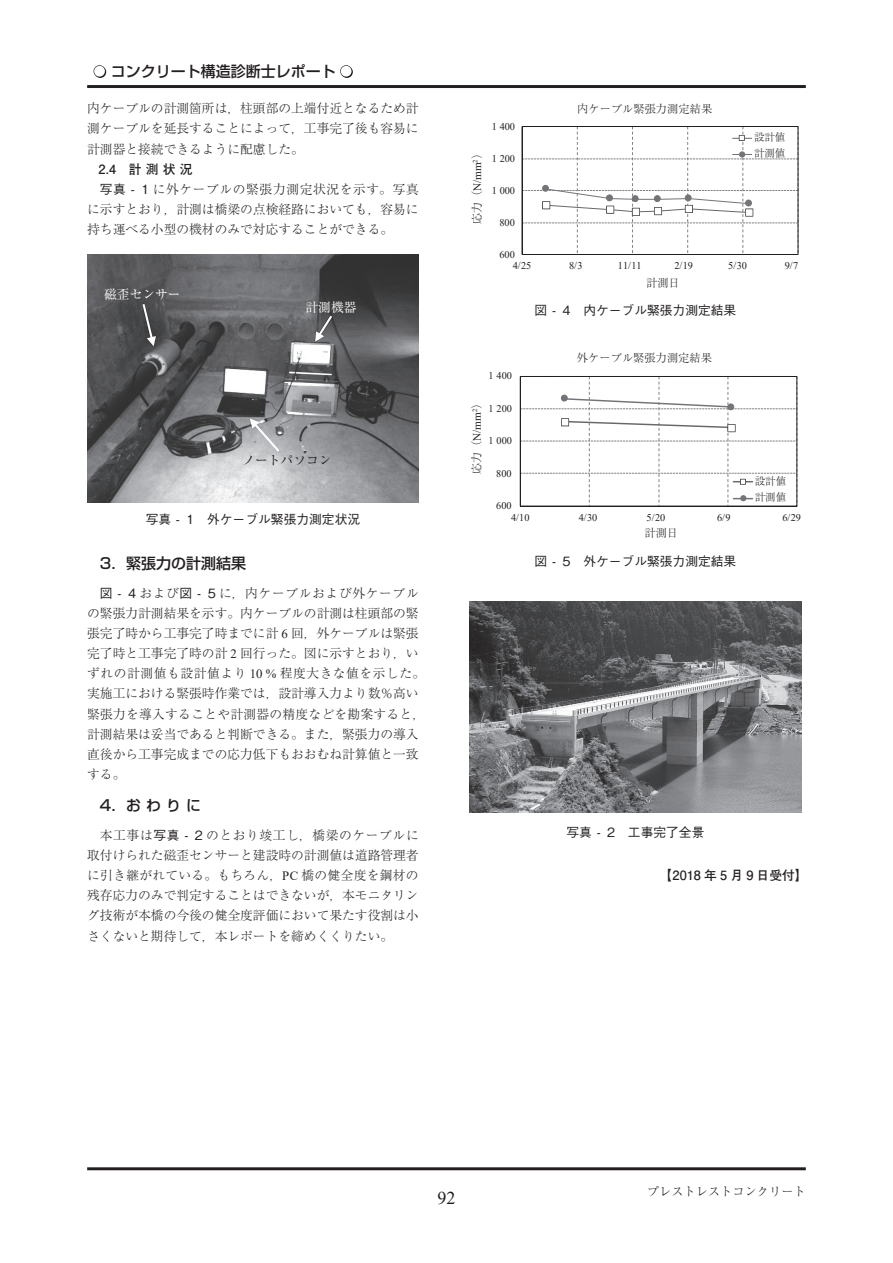
<style>
.page{position:relative;width:893px;height:1263px;background:#fff}
.page>*{position:absolute;margin:0;border:0;box-sizing:border-box;transform-origin:0 0}
.t1{font:18px "Times New Roman";color:#231f20}
.t2{font:500 15px "Shin Go Pr 6 N";color:#231f20}
.t3{font:500 15px "Shin Go Pr 6";color:#231f20}
.t4{font:300 12.75px/20.1px "Ryumin Pr 6 N";color:#231f20;text-align:justify}
.t5{font:500 12.75px "Gothic BBB Pr 6 N";color:#231f20}
.t6{font:700 12.75px "Futo Go B101 Pr 6 N";color:#231f20}
.t7{font:12.75px "Ryumin Pr 6 N";color:#fff}
.t8{font:12.75px "Ryumin Pr 6 N";color:#231f20}
.t9{font:300 12.15px "Ryumin Pr 6 N";color:#231f20}
.t10{font:300 11.25px "Ryumin Pr 6 N";color:#231f20}
.t11{font:300 10.5px/16.2px "Ryumin Pr 6 N";color:#231f20}
.t12{font:10.35px "Times New Roman";letter-spacing:-.01em;color:#231f20}
.t13{font:10.2px "Times New Roman";letter-spacing:-.005em;color:#231f20}
.s1{font-family:"Gothic BBB Pr 6 N";font-weight:500}
.s2{font-family:"Times New Roman";font-weight:400}
</style>
<div class="page">
<hr style="left:87px;top:85px;width:719px;height:3px;background:#231f20">
<hr style="left:87px;top:1167px;width:719px;height:3px;background:#231f20">
<svg style="left:94px;top:65px;width:12px;height:13px"></svg>
<svg style="left:340px;top:65px;width:13px;height:13px"></svg>
<img style="left:87px;top:254px;width:332px;height:249px">
<img style="left:470px;top:601px;width:331px;height:211px">
<svg style="left:521px;top:126px;width:278px;height:129px"></svg>
<svg style="left:520px;top:376px;width:278px;height:131px"></svg>
<p class="t3" style="left:111px;top:59px;width:226px">コンクリート構造診断士レポート</p>
<p class="t4" style="left:87px;top:98px;width:333px">内ケーブルの計測箇所は，柱頭部の上端付近となるため計測ケーブルを延長することによって，工事完了後も容易に計測器と接続できるように配慮した。</p>
<p class="t6" style="left:99px;top:159px;width:95px">2.4　計測状況</p>
<p class="t4" style="left:87px;top:178px;width:333px;text-indent:13px"><span class="s1">写真 - 1</span> に外ケーブルの緊張力測定状況を示す。写真に示すとおり，計測は橋梁の点検経路においても，容易に持ち運べる小型の機材のみで対応することができる。</p>
<p class="t7" style="left:104px;top:284px;width:78px">磁歪センサー</p>
<p class="t7" style="left:306px;top:297px;width:52px">計測機器</p>
<p class="t8" style="left:242px;top:450px;width:91px">ノートパソコン</p>
<p class="t5" style="left:146px;top:509px;width:216px">写真 - 1　外ケーブル緊張力測定状況</p>
<p class="t2" style="left:100px;top:550px;width:148px">3．緊張力の計測結果</p>
<p class="t4" style="left:87px;top:582px;width:339px;text-align:left;text-indent:13px"><span class="s1">図 - 4</span> および<span class="s1">図 - 5</span> に，内ケーブルおよび外ケーブルの緊張力計測結果を示す。内ケーブルの計測は柱頭部の緊張完了時から工事完了時までに計 <span class="s2">6</span> 回，外ケーブルは緊張完了時と工事完了時の計 <span class="s2">2</span> 回行った。図に示すとおり，いずれの計測値も設計値より <span class="s2">10 %</span> 程度大きな値を示した。実施工における緊張時作業では，設計導入力より数％高い緊張力を導入することや計測器の精度などを勘案すると，計測結果は妥当であると判断できる。また，緊張力の導入直後から工事完成までの応力低下もおおむね計算値と一致する。</p>
<p class="t2" style="left:100px;top:793px;width:103px">4．おわりに</p>
<p class="t4" style="left:87px;top:824px;width:333px;text-indent:13px">本工事は<span class="s1">写真 - 2</span> のとおり竣工し，橋梁のケーブルに取付けられた磁歪センサーと建設時の計測値は道路管理者に引き継がれている。もちろん，<span class="s2">PC</span> 橋の健全度を鋼材の残存応力のみで判定することはできないが，本モニタリング技術が本橋の今後の健全度評価において果たす役割は小さくないと期待して，本レポートを締めくくりたい。</p>
<p class="t10" style="left:468px;top:224px;width:78px;rotate:-90deg">応力（<span class="s2">N/mm</span><sup>2</sup>）</p>
<p class="t12" style="left:492px;top:119px;width:25px">1 400</p>
<p class="t12" style="left:492px;top:151px;width:25px">1 200</p>
<p class="t12" style="left:492px;top:183px;width:25px">1 000</p>
<p class="t12" style="left:500px;top:215px;width:17px">800</p>
<p class="t12" style="left:500px;top:247px;width:17px">600</p>
<p class="t10" style="left:577px;top:99px;width:137px">内ケーブル緊張力測定結果</p>
<p class="t11" style="left:754px;top:128px;width:33px">設計値計測値</p>
<p class="t12" style="left:513px;top:259px;width:20px">4/25</p>
<p class="t12" style="left:569px;top:259px;width:15px">8/3</p>
<p class="t12" style="left:618px;top:259px;width:25px">11/11</p>
<p class="t12" style="left:674px;top:259px;width:20px">2/19</p>
<p class="t12" style="left:728px;top:259px;width:20px">5/30</p>
<p class="t12" style="left:785px;top:259px;width:15px">9/7</p>
<p class="t10" style="left:646px;top:274px;width:35px">計測日</p>
<p class="t5" style="left:535px;top:300px;width:203px">図 - 4　内ケーブル緊張力測定結果</p>
<p class="t10" style="left:577px;top:349px;width:137px">外ケーブル緊張力測定結果</p>
<p class="t13" style="left:489px;top:369px;width:25px">1 400</p>
<p class="t13" style="left:489px;top:401px;width:25px">1 200</p>
<p class="t10" style="left:468px;top:474px;width:78px;rotate:-90deg">応力（<span class="s2">N/mm</span><sup>2</sup>）</p>
<p class="t13" style="left:489px;top:433px;width:25px">1 000</p>
<p class="t13" style="left:496px;top:466px;width:17px">800</p>
<p class="t13" style="left:496px;top:498px;width:17px">600</p>
<p class="t11" style="left:755px;top:472px;width:33px">設計値計測値</p>
<p class="t13" style="left:511px;top:510px;width:20px">4/10</p>
<p class="t13" style="left:579px;top:510px;width:20px">4/30</p>
<p class="t13" style="left:647px;top:510px;width:20px">5/20</p>
<p class="t13" style="left:717px;top:510px;width:15px">6/9</p>
<p class="t13" style="left:782px;top:510px;width:20px">6/29</p>
<p class="t10" style="left:644px;top:524px;width:35px">計測日</p>
<p class="t5" style="left:535px;top:551px;width:203px">図 - 5　外ケーブル緊張力測定結果</p>
<p class="t5" style="left:566px;top:822px;width:139px">写真 - 2　工事完了全景</p>
<p class="t6" style="left:659px;top:865px;width:150px">【2018 年 5 月 9 日受付】</p>
<h1 class="t1" style="left:437px;top:1185px;width:19px">92</h1>
<p class="t9" style="left:647px;top:1181px;width:160px">プレストレストコンクリート</p>
</div>
